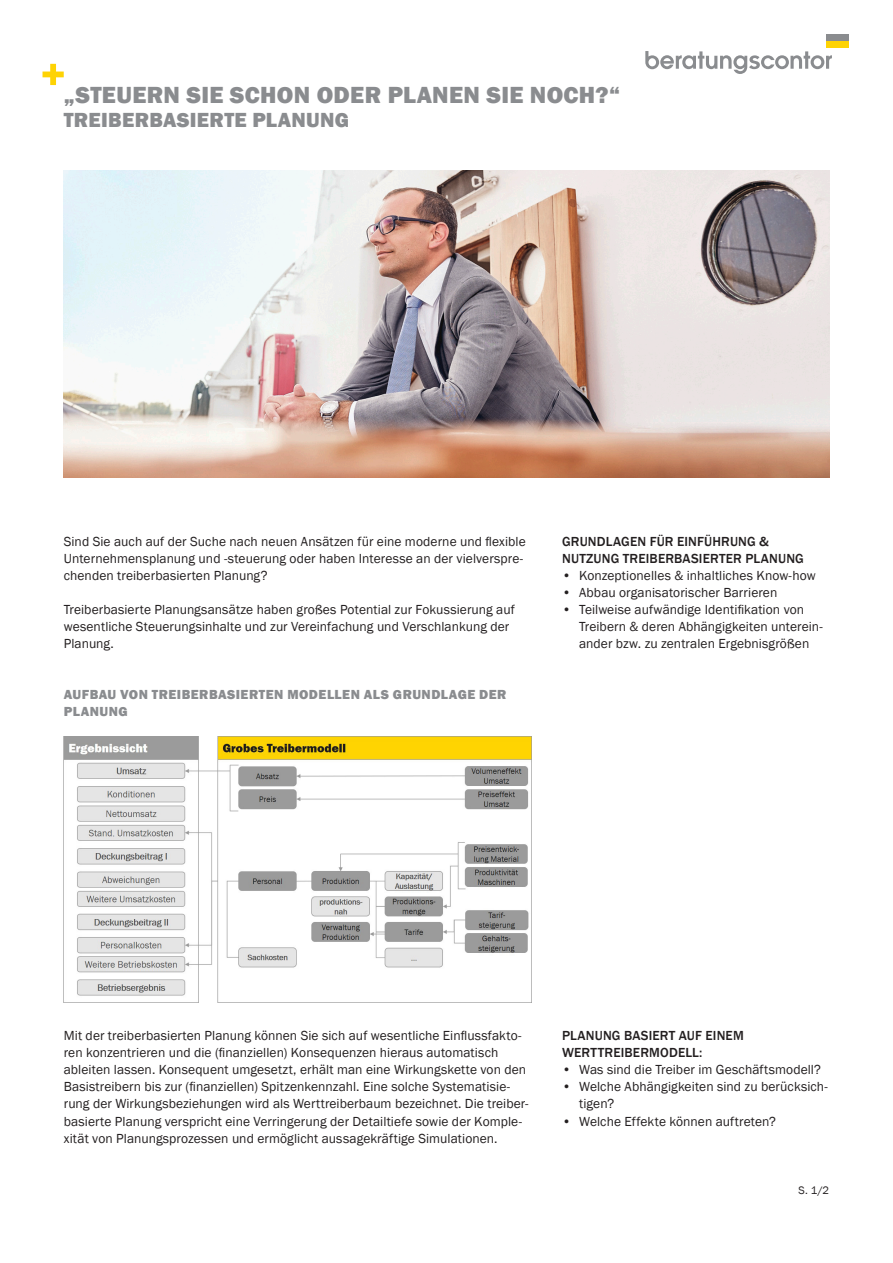
<style>
.page{position:relative;width:893px;height:1263px;background:#fff}
.page>*{position:absolute;margin:0;border:0;box-sizing:border-box;transform-origin:0 0}
.H0{font:800 24px "Franklin Gothic";letter-spacing:.015em;color:#8a8c8f}
.H0-2{font:800 21px "Franklin Gothic";letter-spacing:.015em;color:#8a8c8f}
.Fließtext{font:13.5px/17.1px "Franklin Gothic";letter-spacing:.005em;color:#231f20}
.Fließtext-2{font:500 13.5px/17.1px "Franklin Gothic";letter-spacing:.015em;color:#231f20}
.t1{font:800 13.5px/17.1px "Franklin Gothic";letter-spacing:.035em;color:#8a8c8f}
.t2{font:11.1px "Franklin Gothic";color:#231f20}
</style>
<div class="page">
<img style="left:64px;top:170px;width:765px;height:307px">
<svg style="left:43px;top:64px;width:21px;height:21px"></svg>
<div style="left:826px;top:34px;width:23px;height:7px;background:#8a8c8f"></div>
<div style="left:826px;top:41px;width:23px;height:6px;background:#fed304"></div>
<svg style="left:645px;top:51px;width:187px;height:23px"></svg>
<img style="left:63px;top:736px;width:468px;height:266px">
<p class="H0" style="left:64px;top:79px;width:558px">„STEUERN SIE SCHON ODER PLANEN SIE NOCH?“</p>
<p class="H0-2" style="left:64px;top:106px;width:287px">TREIBERBASIERTE PLANUNG</p>
<p class="Fließtext" style="left:64px;top:533px;width:463px">Sind Sie auch auf der Suche nach neuen Ansätzen für eine moderne und flexible<br>Unternehmensplanung und -steuerung oder haben Interesse an der vielverspre&shy;chenden treiberbasierten Planung?</p>
<p class="Fließtext" style="left:64px;top:601px;width:453px">Treiberbasierte Planungsansätze haben großes Potential zur Fokussierung auf wesentliche Steuerungsinhalte und zur Vereinfachung und Verschlankung der<br>Planung.</p>
<h1 class="t1" style="left:64px;top:686px;width:444px">AUFBAU VON TREIBERBASIERTEN MODELLEN ALS GRUNDLAGE DER<br>PLANUNG</h1>
<p class="Fließtext-2" style="left:562px;top:533px;width:243px">GRUNDLAGEN FÜR EINFÜHRUNG &amp;<br>NUTZUNG TREIBERBASIERTER PLANUNG</p>
<p class="Fließtext" style="left:562px;top:567px;width:255px">• Konzeptionelles &amp; inhaltliches Know-how</p>
<p class="Fließtext" style="left:562px;top:584px;width:217px">• Abbau organisatorischer Barrieren</p>
<p class="Fließtext" style="left:579px;top:601px;width:245px;text-indent:-17px">• Teilweise aufwändige Identifikation von<br>Treibern &amp; deren Abhängigkeiten unterein&shy;ander bzw. zu zentralen Ergebnisgrößen</p>
<p class="Fließtext" style="left:64px;top:1027px;width:466px">Mit der treiberbasierten Planung können Sie sich auf wesentliche Einflussfakto&shy;ren konzentrieren und die (finanziellen) Konsequenzen hieraus automatisch ableiten lassen. Konsequent umgesetzt, erhält man eine Wirkungskette von den Basistreibern bis zur (finanziellen) Spitzenkennzahl. Eine solche Systematisie&shy;rung der Wirkungsbeziehungen wird als Werttreiberbaum bezeichnet. Die treiber&shy;basierte Planung verspricht eine Verringerung der Detailtiefe sowie der Komple&shy;xität von Planungsprozessen und ermöglicht aussagekräftige Simulationen.</p>
<p class="Fließtext-2" style="left:562px;top:1027px;width:183px">PLANUNG BASIERT AUF EINEM</p>
<p class="Fließtext-2" style="left:562px;top:1044px;width:142px">WERTTREIBERMODELL:</p>
<p class="Fließtext" style="left:562px;top:1061px;width:260px">• Was sind die Treiber im Geschäftsmodell?</p>
<p class="Fließtext" style="left:579px;top:1079px;width:250px;text-indent:-17px">• Welche Abhängigkeiten sind zu berücksich&shy;tigen?</p>
<p class="Fließtext" style="left:562px;top:1113px;width:215px">• Welche Effekte können auftreten?</p>
<p class="t2" style="left:798px;top:1183px;width:32px">S. 1/2</p>
</div>
